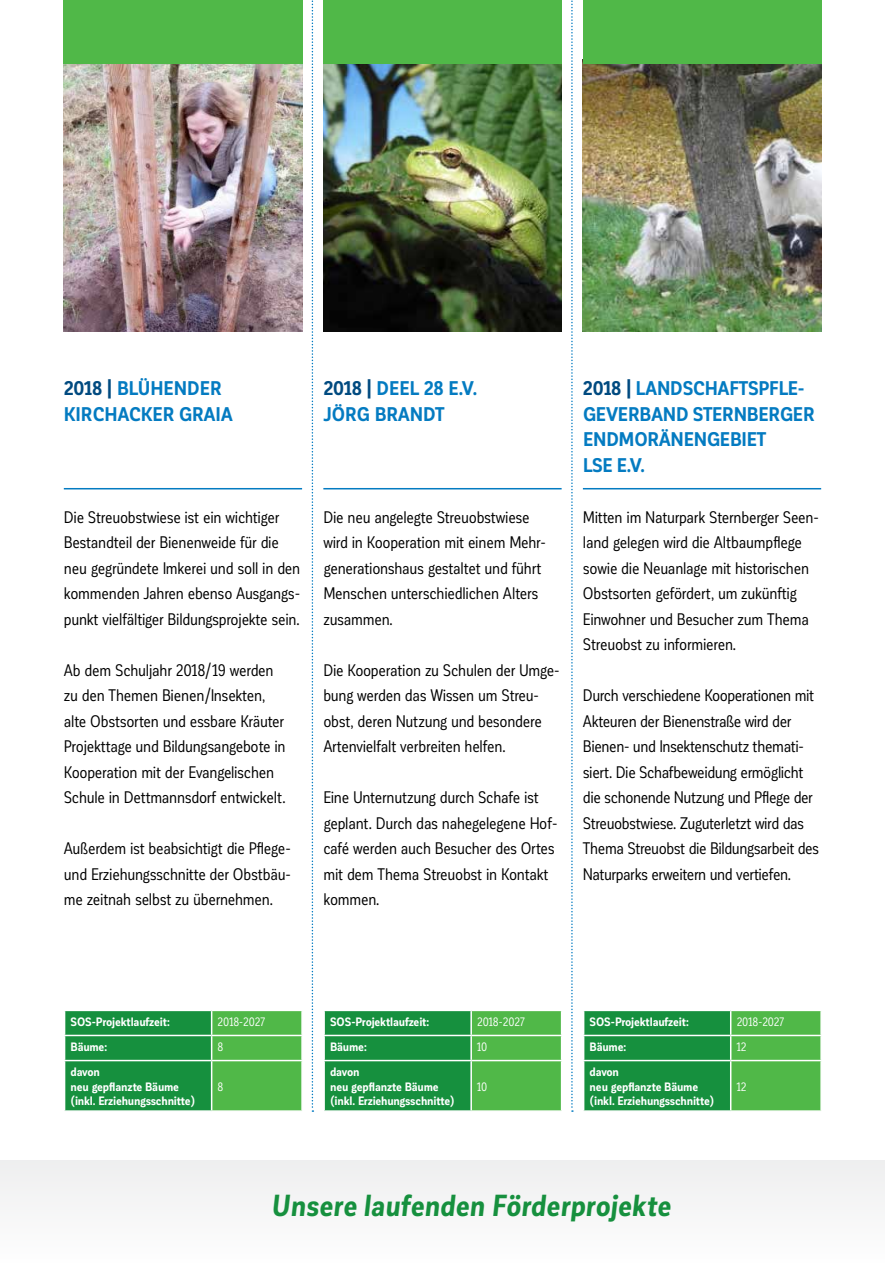
<style>
.page{position:relative;width:885px;height:1263px;background:#fff}
.page>*{position:absolute;margin:0;border:0;box-sizing:border-box;transform-origin:0 0}
.t1{font:italic 700 30px "Corporative Sans Cnd";letter-spacing:-.005em;color:#16903e}
.t2{font:700 19.5px/25.5px "Corporative Sans Cnd";letter-spacing:-.005em;color:#047bc1}
.t3{font:16.5px/25.5px "Corporative Sans Cnd";letter-spacing:-.02em;color:#000}
.t4{font:700 12px/14.4px "Corporative Sans Cnd";letter-spacing:-.015em;color:#fff}
.t5{font:12px "Corporative Sans Cnd";letter-spacing:-.01em;color:#fff}
.s1{color:#004a80}
</style>
<div class="page">
<svg style="left:64px;top:1010px;width:238px;height:100px;background:#34a249"></svg>
<hr style="left:301px;top:1036px;width:2px;height:24px;background:#fff">
<hr style="left:64px;top:1060px;width:148px;height:1px;background:#fff">
<hr style="left:64px;top:1061px;width:1px;height:49px;background:#fff">
<hr style="left:212px;top:1060px;width:91px;height:1px;background:#fff">
<hr style="left:211px;top:1061px;width:1px;height:49px;background:#fff">
<hr style="left:301px;top:1061px;width:2px;height:49px;background:#fff">
<svg style="left:324px;top:1010px;width:238px;height:100px;background:#34a249"></svg>
<hr style="left:323px;top:1060px;width:148px;height:1px;background:#fff">
<hr style="left:323px;top:1061px;width:2px;height:49px;background:#fff">
<hr style="left:471px;top:1060px;width:91px;height:1px;background:#fff">
<hr style="left:470px;top:1061px;width:2px;height:49px;background:#fff">
<hr style="left:561px;top:1061px;width:1px;height:49px;background:#fff">
<svg style="left:583px;top:1010px;width:238px;height:100px;background:#34a249"></svg>
<hr style="left:583px;top:1060px;width:147px;height:1px;background:#fff">
<hr style="left:583px;top:1061px;width:1px;height:49px;background:#fff">
<hr style="left:730px;top:1060px;width:91px;height:1px;background:#fff">
<hr style="left:730px;top:1061px;width:1px;height:49px;background:#fff">
<hr style="left:820px;top:1061px;width:1px;height:49px;background:#fff">
<img style="left:64px;top:64px;width:238px;height:268px">
<img style="left:323px;top:64px;width:238px;height:268px">
<img style="left:583px;top:64px;width:238px;height:268px">
<div style="left:323px;top:0;width:238px;height:64px;background:#50b848"></div>
<div style="left:64px;top:0;width:239px;height:64px;background:#50b848"></div>
<div style="left:583px;top:0;width:238px;height:64px;background:#50b848"></div>
<svg style="left:311px;top:0;width:2px;height:1112px"></svg>
<svg style="left:571px;top:0;width:2px;height:1112px"></svg>
<hr style="left:64px;top:488px;width:238px;height:1px;background:#047bc1">
<hr style="left:323px;top:488px;width:238px;height:1px;background:#047bc1">
<hr style="left:583px;top:488px;width:238px;height:1px;background:#047bc1">
<div style="left:0;top:1160px;width:884px;height:103px;background:#f6f6f6"></div>
<p class="t2" style="left:64px;top:376px;width:171px"><span class="s1">2018 |</span> Blühender<br>Kirchacker Graia</p>
<p class="t2" style="left:323px;top:376px;width:155px"><span class="s1">2018 |</span> Deel 28 e.V.<br>Jörg Brandt</p>
<p class="t3" style="left:64px;top:504px;width:238px">Die Streuobstwiese ist ein wichtiger Bestandteil der Bienenweide für die neu gegründete Imkerei und soll in den kommenden Jahren ebenso Ausgangs&shy;punkt vielfältiger Bildungsprojekte sein.</p>
<p class="t3" style="left:64px;top:657px;width:223px">Ab dem Schuljahr 2018/19 werden zu den Themen Bienen/Insekten, alte Obstsorten und essbare Kräuter Projekttage und Bildungsangebote in Kooperation mit der Evangelischen Schule in Dettmannsdorf entwickelt.</p>
<p class="t3" style="left:64px;top:836px;width:228px;text-align:justify">Außerdem ist beabsichtigt die Pflege&shy;und Erziehungsschnitte der Obstbäu&shy;me zeitnah selbst zu übernehmen.</p>
<p class="t3" style="left:323px;top:504px;width:224px">Die neu angelegte Streuobstwiese wird in Kooperation mit einem Mehr&shy;generationshaus gestaltet und führt<br>Menschen unterschiedlichen Alters zusammen.</p>
<p class="t3" style="left:323px;top:657px;width:238px">Die Kooperation zu Schulen der Umge&shy;bung werden das Wissen um Streu&shy;obst, deren Nutzung und besondere Artenvielfalt verbreiten helfen.</p>
<p class="t3" style="left:323px;top:785px;width:236px">Eine Unternutzung durch Schafe ist geplant. Durch das nahegelegene Hof&shy;café werden auch Besucher des Ortes mit dem Thema Streuobst in Kontakt kommen.</p>
<p class="t2" style="left:583px;top:376px;width:233px"><span class="s1">2018 |</span> Landschaftspfle&shy;geverband Sternberger<br>Endmoränengebiet<br>LSE e.V.</p>
<p class="t3" style="left:583px;top:504px;width:237px">Mitten im Naturpark Sternberger Seen&shy;land gelegen wird die Altbaumpflege sowie die Neuanlage mit historischen Obstsorten gefördert, um zukünftig Einwohner und Besucher zum Thema Streuobst zu informieren.</p>
<p class="t3" style="left:583px;top:683px;width:238px">Durch verschiedene Kooperationen mit Akteuren der Bienenstraße wird der Bienen- und Insektenschutz themati&shy;siert. Die Schafbeweidung ermöglicht die schonende Nutzung und Pflege der Streuobstwiese. Zuguterletzt wird das Thema Streuobst die Bildungsarbeit des Naturparks erweitern und vertiefen.</p>
<p class="t4" style="left:71px;top:1015px;width:101px">SOS-Projektlaufzeit:</p>
<p class="t5" style="left:218px;top:1015px;width:49px">2018-2027</p>
<p class="t4" style="left:71px;top:1040px;width:38px">Bäume:</p>
<p class="t5" style="left:218px;top:1041px;width:7px">8</p>
<p class="t4" style="left:71px;top:1065px;width:126px">davon<br>neu gepflanzte Bäume (inkl. Erziehungsschnitte)</p>
<p class="t5" style="left:218px;top:1080px;width:7px">8</p>
<p class="t4" style="left:330px;top:1015px;width:101px">SOS-Projektlaufzeit:</p>
<p class="t5" style="left:477px;top:1015px;width:49px">2018-2027</p>
<p class="t4" style="left:330px;top:1040px;width:38px">Bäume:</p>
<p class="t5" style="left:477px;top:1041px;width:12px">10</p>
<p class="t4" style="left:330px;top:1065px;width:126px">davon<br>neu gepflanzte Bäume (inkl. Erziehungsschnitte)</p>
<p class="t5" style="left:477px;top:1080px;width:12px">10</p>
<p class="t4" style="left:589px;top:1015px;width:101px">SOS-Projektlaufzeit:</p>
<p class="t5" style="left:736px;top:1015px;width:49px">2018-2027</p>
<p class="t4" style="left:589px;top:1040px;width:38px">Bäume:</p>
<p class="t5" style="left:736px;top:1041px;width:11px">12</p>
<p class="t4" style="left:589px;top:1065px;width:126px">davon<br>neu gepflanzte Bäume (inkl. Erziehungsschnitte)</p>
<p class="t5" style="left:736px;top:1080px;width:11px">12</p>
<h1 class="t1" style="left:272px;top:1189px;width:401px">Unsere laufenden Förderprojekte</h1>
</div>
